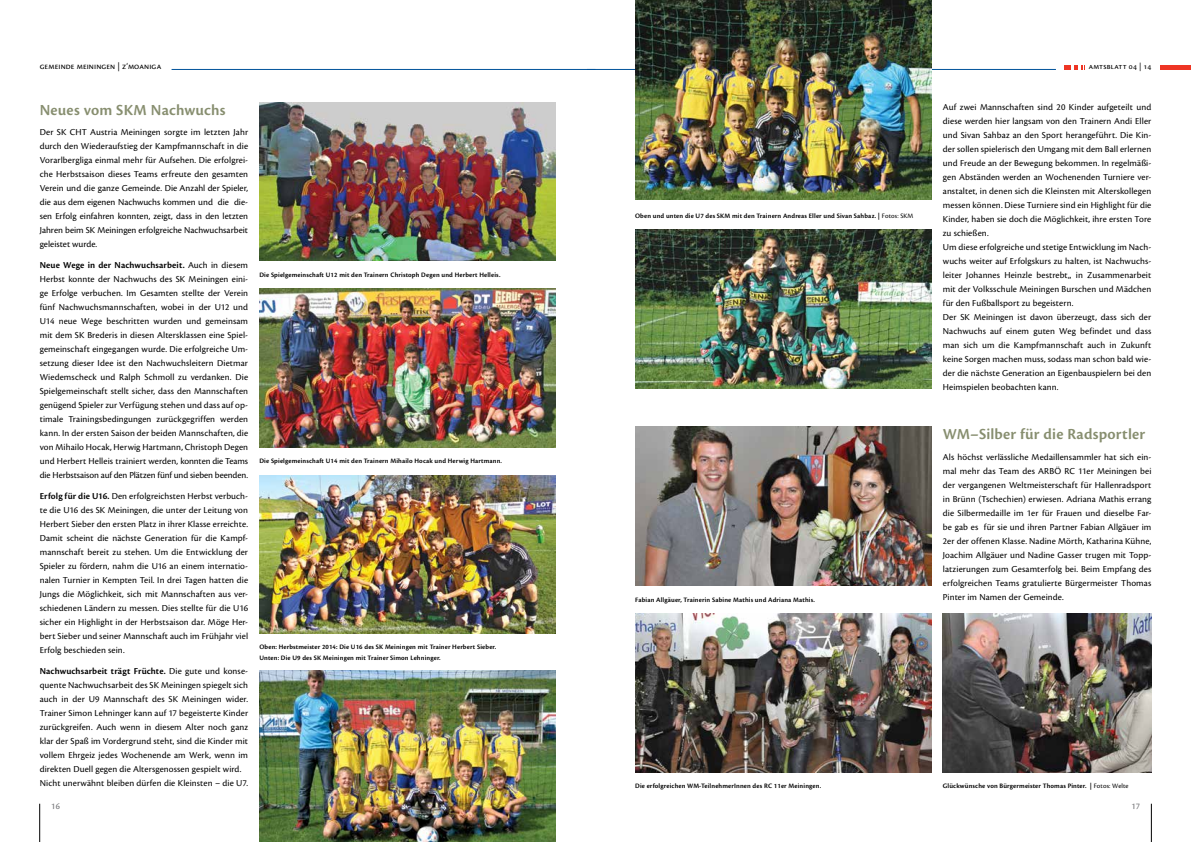
<style>
.page{position:relative;width:1191px;height:842px;background:#fff}
.page>*{position:absolute;margin:0;border:0;box-sizing:border-box;transform-origin:0 0}
.t1{font:600 16px "Cronos Pro";letter-spacing:.01em;color:#878e6f}
.t2{font:9.5px/14px "Cronos Pro";letter-spacing:.01em;color:#000;text-align:justify}
.t3{font:9px "Cronos Pro";letter-spacing:.015em;color:#000}
.t4{font:9px "Cronos Pro";color:#6d6e71}
.t5{font:8.5px "Cronos Pro";letter-spacing:.025em;color:#000}
.t6{font:600 7px/11px "Cronos Pro";letter-spacing:.02em;color:#000}
.s1{font-weight:600}
.s2{font-weight:400}
</style>
<div class="page">
<hr style="left:1151px;top:804px;width:1px;height:38px;background:#000">
<svg style="left:1064px;top:65px;width:19px;height:4px"></svg>
<hr style="left:1159px;top:65px;width:32px;height:4px;background:#ee3524">
<hr style="left:587px;top:69px;width:469px;height:1px;background:#00539b">
<hr style="left:40px;top:804px;width:1px;height:38px;background:#000">
<hr style="left:171px;top:69px;width:424px;height:1px;background:#00539b">
<img style="left:259px;top:102px;width:297px;height:159px">
<img style="left:259px;top:289px;width:297px;height:158px">
<img style="left:259px;top:475px;width:297px;height:159px">
<img style="left:635px;top:0;width:296px;height:200px">
<img style="left:635px;top:230px;width:296px;height:159px">
<img style="left:259px;top:671px;width:297px;height:171px">
<img style="left:635px;top:427px;width:296px;height:158px">
<img style="left:942px;top:613px;width:209px;height:159px">
<img style="left:635px;top:613px;width:296px;height:159px">
<p class="t3" style="left:40px;top:61px;width:123px">gemeinde meiningen | z‘moaniga</p>
<p class="t5" style="left:1088px;top:61px;width:64px">amtsblatt 04 | 14</p>
<h1 class="t1" style="left:40px;top:100px;width:187px">Neues vom SKM Nachwuchs</h1>
<p class="t2" style="left:40px;top:125px;width:210px">Der SK CHT Austria Meiningen sorgte im letzten Jahr durch den Wiederaufstieg der Kampfmannschaft in die Vorarlbergliga einmal mehr für Aufsehen. Die erfolgrei&shy;che Herbstsaison dieses Teams erfreute den gesamten Verein und die ganze Gemeinde. Die Anzahl der Spieler, die aus dem eigenen Nachwuchs kommen und die die&shy;sen Erfolg einfahren konnten, zeigt, dass in den letzten Jahren beim SK Meiningen erfolgreiche Nachwuchsarbeit geleistet wurde.</p>
<p class="t2" style="left:40px;top:258px;width:210px"><span class="s1">Neue Wege in der Nachwuchsarbeit.</span> Auch in diesem Herbst konnte der Nachwuchs des SK Meiningen eini&shy;ge Erfolge verbuchen. Im Gesamten stellte der Verein fünf Nachwuchsmannschaften, wobei in der U12 und U14 neue Wege beschritten wurden und gemeinsam mit dem SK Brederis in diesen Altersklassen eine Spiel&shy;gemeinschaft eingegangen wurde. Die erfolgreiche Um&shy;setzung dieser Idee ist den Nachwuchsleitern Dietmar Wiedemscheck und Ralph Schmoll zu verdanken. Die Spielgemeinschaft stellt sicher, dass den Mannschaften genügend Spieler zur Verfügung stehen und dass auf op&shy;timale Trainingsbedingungen zurückgegriffen werden kann. In der ersten Saison der beiden Mannschaften, die von Mihailo Hocak, Herwig Hartmann, Christoph Degen und Herbert Helleis trainiert werden, konnten die Teams die Herbstsaison auf den Plätzen fünf und sieben beenden.</p>
<p class="t2" style="left:40px;top:489px;width:210px"><span class="s1">Erfolg für die U16.</span> Den erfolgreichsten Herbst verbuch&shy;te die U16 des SK Meiningen, die unter der Leitung von Herbert Sieber den ersten Platz in ihrer Klasse erreichte.<br>Damit scheint die nächste Generation für die Kampf&shy;mannschaft bereit zu stehen. Um die Entwicklung der Spieler zu fördern, nahm die U16 an einem internatio&shy;nalen Turnier in Kempten Teil. In drei Tagen hatten die Jungs die Möglichkeit, sich mit Mannschaften aus ver&shy;schiedenen Ländern zu messen. Dies stellte für die U16 sicher ein Highlight in der Herbstsaison dar. Möge Her&shy;bert Sieber und seiner Mannschaft auch im Frühjahr viel Erfolg beschieden sein.</p>
<p class="t2" style="left:40px;top:664px;width:210px;text-align:left"><span class="s1">Nachwuchsarbeit trägt Früchte.</span> Die gute und konse&shy;quente Nachwuchsarbeit des SK Meiningen spiegelt sich auch in der U9 Mannschaft des SK Meiningen wider.<br>Trainer Simon Lehninger kann auf 17 begeisterte Kinder zurückgreifen. Auch wenn in diesem Alter noch ganz klar der Spaß im Vordergrund steht, sind die Kinder mit vollem Ehrgeiz jedes Wochenende am Werk, wenn im direkten Duell gegen die Altersgenossen gespielt wird.<br>Nicht unerwähnt bleiben dürfen die Kleinsten – die U7.</p>
<p class="t6" style="left:259px;top:270px;width:242px">Die Spielgemeinschaft U12 mit den Trainern Christoph Degen und Herbert Helleis.</p>
<p class="t6" style="left:259px;top:455px;width:244px">Die Spielgemeinschaft U14 mit den Trainern Mihailo Hocak und Herwig Hartmann.</p>
<p class="t6" style="left:259px;top:642px;width:238px">Oben: Herbstmeister 2014: Die U16 des SK Meiningen mit Trainer Herbert Sieber.<br>Unten: Die U9 des SK Meiningen mit Trainer Simon Lehninger.</p>
<p class="t6" style="left:635px;top:210px;width:280px">Oben und unten die U7 des SKM mit den Trainern Andreas Eller und Sivan Sahbaz. | <span class="s2">Fotos: SKM</span></p>
<p class="t6" style="left:635px;top:594px;width:181px">Fabian Allgäuer, Trainerin Sabine Mathis und Adriana Mathis.</p>
<p class="t2" style="left:943px;top:100px;width:210px;text-align:left">Auf zwei Mannschaften sind 20 Kinder aufgeteilt und diese werden hier langsam von den Trainern Andi Eller und Sivan Sahbaz an den Sport herangeführt. Die Kin&shy;der sollen spielerisch den Umgang mit dem Ball erlernen und Freude an der Bewegung bekommen. In regelmäßi&shy;gen Abständen werden an Wochenenden Turniere ver&shy;anstaltet, in denen sich die Kleinsten mit Alterskollegen messen können. Diese Turniere sind ein Highlight für die Kinder, haben sie doch die Möglichkeit, ihre ersten Tore zu schießen.<br>Um diese erfolgreiche und stetige Entwicklung im Nach&shy;wuchs weiter auf Erfolgskurs zu halten, ist Nachwuchs&shy;leiter Johannes Heinzle bestrebt,, in Zusammenarbeit mit der Volksschule Meiningen Burschen und Mädchen für den Fußballsport zu begeistern.<br>Der SK Meiningen ist davon überzeugt, dass sich der Nachwuchs auf einem guten Weg befindet und dass man sich um die Kampfmannschaft auch in Zukunft keine Sorgen machen muss, sodass man schon bald wie&shy;der die nächste Generation an Eigenbauspielern bei den Heimspielen beobachten kann.</p>
<h1 class="t1" style="left:943px;top:425px;width:204px">WM–Silber für die Radsportler</h1>
<p class="t2" style="left:943px;top:450px;width:210px">Als höchst verlässliche Medaillensammler hat sich ein&shy;mal mehr das Team des ARBÖ RC 11er Meiningen bei der vergangenen Weltmeisterschaft für Hallenradsport in Brünn (Tschechien) erwiesen. Adriana Mathis errang die Silbermedaille im 1er für Frauen und dieselbe Far&shy;be gab es für sie und ihren Partner Fabian Allgäuer im 2er der offenen Klasse. Nadine Mörth, Katharina Kühne, Joachim Allgäuer und Nadine Gasser trugen mit Topp&shy;latzierungen zum Gesamterfolg bei. Beim Empfang des erfolgreichen Teams gratulierte Bürgermeister Thomas Pinter im Namen der Gemeinde.</p>
<p class="t6" style="left:635px;top:781px;width:187px">Die erfolgreichen WM-TeilnehmerInnen des RC 11er Meiningen.</p>
<p class="t6" style="left:943px;top:781px;width:187px">Glückwünsche von Bürgermeister Thomas Pinter. | <span class="s2">Fotos: Welte</span></p>
<p class="t4" style="left:51px;top:801px;width:10px">16</p>
<p class="t4" style="left:1131px;top:801px;width:10px">17</p>
</div>
